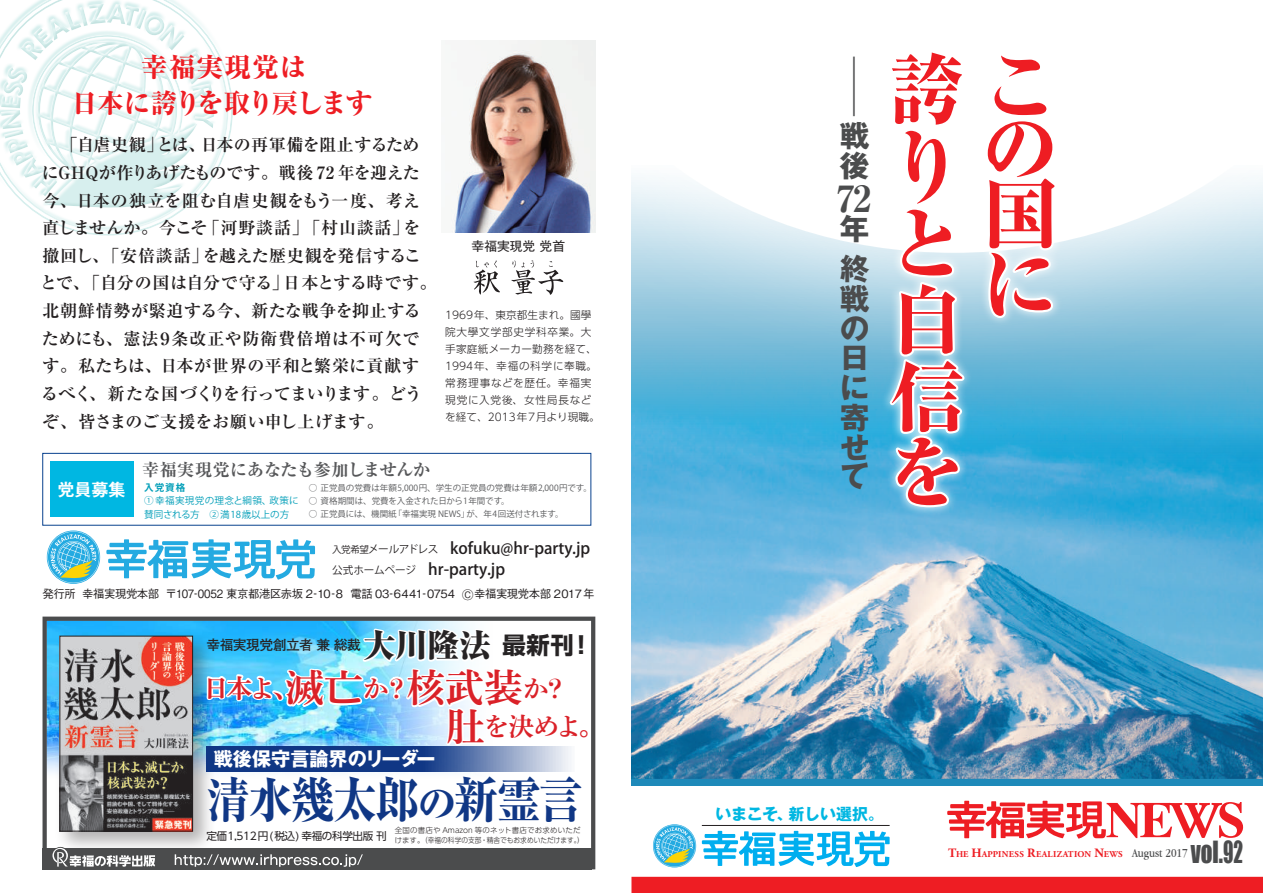
<style>
.page{position:relative;width:1263px;height:893px;background:#fff}
.page>*{position:absolute;margin:0;border:0;box-sizing:border-box;transform-origin:0 0}
.t1{font:800 76.5px/77.1px "Ryumin Pro";color:#ee1d23}
.t2{font:700 59.55px "Gothic MB101 Pro";color:#4b4c4d;scale:.5 1}
.t3{font:800 48.9px "Ryumin Pro";letter-spacing:-.04em;color:#103785;scale:.9 1}
.t4{font:700 expanded 36.15px "Ryumin Pro";color:#4b4c4d}
.t5{font:800 expanded 31.95px "Ryumin Pro";color:#262324}
.t6{font:700 29.7px/29.4px "Gothic MB101 Pro";color:#4b4c4d}
.t7{font:28.05px "Impact";color:#4b4c4d;scale:.82 1}
.t8{font:800 26.55px/36.2px "Ryumin Pro";letter-spacing:-.02em;color:#ee1d23;text-align:center}
.t9{font:25.8px "Shuei Min Pro B";letter-spacing:-.09em;color:#da2128}
.t10{font:700 23.4px "UD Shin Go Pro";color:#262324}
.t11{font:700 19.2px "Gothic MB101 Pro";color:#fff}
.t12{font:700 16.95px/27.6px "Ryumin Pro";letter-spacing:.005em;color:#231f20}
.t13{font:700 expanded 16.95px "Ryumin Pro";letter-spacing:-.005em;color:#57585a}
.t14{font:700 16.95px "Gothic MB101 Pro De";color:#fff}
.t15{font:500 15.9px/20.7px "Koz Go Pro";color:#231f20}
.t16{font:700 15.9px "Gothic MB101 Pro";color:#00b7e2}
.t17{font:700 13.8px "Futo Go B101 Pro";letter-spacing:-.04em;color:#262324}
.t18{font:12.75px "Gothic MB101 Pro";color:#231f20}
.t19{font:500 11.4px "Gothic BBB Pro";letter-spacing:-.04em;color:#231f20}
.t20{font:300 10.65px/17px "UD Shin Go Pro";letter-spacing:.04em;color:#231f20}
.t21{font:10.65px "UD Shin Go Pro";letter-spacing:-.04em;color:#231f20}
.t22{font:9.6px/13.8px "Koz Go Pro";letter-spacing:.01em;color:#009eb8}
.t23{font:700 9.6px "Koz Go Pro";color:#009eb8}
.t24{font:700 9px "Adobe Garamond Pro";letter-spacing:.03em;color:#ee1d23}
.t25{font:8.55px "Koz Go Pro";color:#57585a}
.t26{font:300 7.5px/9.6px "UD Shin Go Pro";color:#231f20}
.s1{font-weight:400;font-size:9.6px}
.s2{font-weight:400;font-size:10.65px}
.s3{font-size:14.25px}
.s4{font-size:38.7px}
.s5{font-family:"Kocho Std";font-weight:800}
.s6{font-size:39.15px}
.s7{font-size:12.75px}
.s8{font-family:"Apple Garamond";font-weight:400;font-size:12.75px;color:#4b4c4d}
</style>
<div class="page">
<img style="left:631px;top:370px;width:632px;height:408px">
<svg style="left:454px;top:232px;width:809px;height:138px"></svg>
<svg style="left:549px;top:40px;width:714px;height:213px"></svg>
<svg style="left:880px;top:41px;width:186px;height:475px"></svg>
<svg style="left:981px;top:46px;width:78px;height:275px"></svg>
<svg style="left:885px;top:47px;width:83px;height:463px"></svg>
<img style="left:48px;top:622px;width:409px;height:151px">
<svg style="left:0;top:0;width:233px;height:236px"></svg>
<div style="left:55px;top:631px;width:161px;height:224px;background:#231f20;opacity:.35"></div>
<img style="left:62px;top:638px;width:129px;height:191px">
<div style="left:60px;top:636px;width:133px;height:195px;border:1px solid #231f20"></div>
<svg style="left:947px;top:801px;width:296px;height:38px"></svg>
<hr style="left:702px;top:825px;width:188px;height:1px;background:#231f20">
<svg style="left:653px;top:824px;width:43px;height:43px"></svg>
<svg style="left:654px;top:825px;width:41px;height:42px;background:#80c9d3"></svg>
<svg style="left:702px;top:831px;width:188px;height:36px"></svg>
<div style="left:631px;top:877px;width:632px;height:16px;background:#ee1d23"></div>
<div style="left:43px;top:453px;width:548px;height:72px;border:1px solid #09428e"></div>
<div style="left:50px;top:462px;width:83px;height:55px;background:#00b7e2"></div>
<svg style="left:48px;top:531px;width:51px;height:52px"></svg>
<svg style="left:106px;top:539px;width:209px;height:41px"></svg>
<svg style="left:473px;top:260px;width:90px;height:35px"></svg>
<img style="left:451px;top:40px;width:144px;height:192px">
<svg style="left:206px;top:757px;width:365px;height:15px;background:#3d5d9c"></svg>
<svg style="left:205px;top:616px;width:386px;height:141px"></svg>
<div style="left:43px;top:617px;width:552px;height:252px;border:4px solid #4b4c4d"></div>
<div style="left:43px;top:848px;width:549px;height:21px;background:#4b4c4d"></div>
<svg style="left:52px;top:846px;width:311px;height:21px"></svg>
<h3 class="t8" style="left:71px;top:47px;width:303px">幸福実現党は<br>日本に誇りを取り戻します</h3>
<p class="t12" style="left:40px;top:130px;width:398px;text-indent:20px">「自虐史観」とは、日本の再軍備を阻止するためにＧＨＱが作りあげたものです。戦後 72 年を迎えた今、日本の独立を阻む自虐史観をもう一度、考え直しませんか。今こそ「河野談話」「村山談話」を撤回し、「安倍談話」を越えた歴史観を発信することで、「自分の国は自分で守る」日本とする時です。北朝鮮情勢が緊迫する今、新たな戦争を抑止するためにも、憲法９条改正や防衛費倍増は不可欠です。私たちは、日本が世界の平和と繁栄に貢献するべく、新たな国づくりを行ってまいります。どうぞ、皆さまのご支援をお願い申し上げます。</p>
<p class="t18" style="left:472px;top:235px;width:95px">幸福実現党 党首</p>
<p class="t20" style="left:445px;top:306px;width:156px">1969年、東京都生まれ。國學院大學文学部史学科卒業。大手家庭紙メーカー勤務を経て、<br>1994年、幸福の科学に奉職。常務理事などを歴任。幸福実現党に入党後、女性局長などを経て、2013年7月より現職。</p>
<p class="t14" style="left:58px;top:475px;width:70px">党員募集</p>
<p class="t13" style="left:142px;top:456px;width:290px">幸福実現党にあなたも参加しませんか</p>
<p class="t25" style="left:309px;top:482px;width:285px">○ 正党員の党費は年額5,000円、学生の正党員の党費は年額2,000円です。</p>
<p class="t25" style="left:309px;top:495px;width:203px">○ 資格期間は、党費を入金された日から1年間です。</p>
<p class="t25" style="left:309px;top:508px;width:256px">○ 正党員には、機関紙「幸福実現 NEWS」が、年4回送付されます。</p>
<p class="t23" style="left:144px;top:481px;width:43px">入党資格</p>
<p class="t22" style="left:144px;top:494px;width:156px">① 幸福実現党の理念と綱領、政策に賛同される方　② 満18歳以上の方</p>
<p class="t15" style="left:332px;top:539px;width:260px"><span class="s1">入党希望</span><span class="s2">メールアドレス</span> kofuku@hr-party.jp<span class="s2">公式ホームページ</span> hr-party.jp</p>
<p class="t19" style="left:43px;top:585px;width:553px">発行所 幸福実現党本部 〒107-0052 東京都港区赤坂 2-10-8 電話 03-6441-0754　<span class="s3">©</span>幸福実現党本部 2017年</p>
<h3 class="t5" style="left:364px;top:620px;width:129px">大川隆法</h3>
<h3 class="t10" style="left:503px;top:626px;width:92px">最新刊！</h3>
<p class="t17" style="left:206px;top:634px;width:156px">幸福実現党創立者 兼 総裁</p>
<h3 class="t9" style="left:203px;top:669px;width:361px">日本よ、<span class="s4">滅亡</span>か<span class="s5">?</span><span class="s4">核武装</span>か<span class="s5">?</span></h3>
<p class="t11" style="left:214px;top:743px;width:223px">戦後保守言論界のリーダー</p>
<h3 class="t9" style="left:446px;top:708px;width:160px"><span class="s4">肚</span>を決めよ。</h3>
<h3 class="t3" style="left:206px;top:761px;width:420px">清水幾太郎<span class="s6">の</span>新霊言</h3>
<p class="t21" style="left:206px;top:827px;width:182px">定価 1,512円(税込) 幸福の科学出版 刊</p>
<p class="t26" style="left:395px;top:825px;width:191px">全国の書店や Amazon 等のネット書店でお求めいただけます。（幸福の科学の支部・精舎でもお求めいただけます。）</p>
<h2 class="t2" style="left:853px;top:37px;width:5px">＿</h2>
<h3 class="t6" style="left:840px;top:117px;width:31px">戦後</h3>
<h3 class="t6" style="left:840px;top:206px;width:31px;line-height:39.6px">年終</h3>
<h3 class="t6" style="left:840px;top:280px;width:31px">戦の日に寄せて</h3>
<h3 class="t4" style="left:837px;top:170px;width:36px">72</h3>
<h1 class="t1" style="left:889px;top:44px;width:159px">誇こり<br>と<br>自信を</h1>
<h1 class="t1" style="left:982px;top:108px;width:74px;line-height:68.1px;text-align:justify">の国に</h1>
<p class="t16" style="left:716px;top:801px;width:170px">いまこそ、新しい選択。</p>
<h3 class="t7" style="left:1191px;top:830px;width:65px">vol.92</h3>
<p class="t24" style="left:948px;top:849px;width:241px"><span class="s7">T</span>HE <span class="s7">H</span>APPINESS <span class="s7">R</span>EALIZATION <span class="s7">N</span>EWS <span class="s8">August 2017</span></p>
</div>
